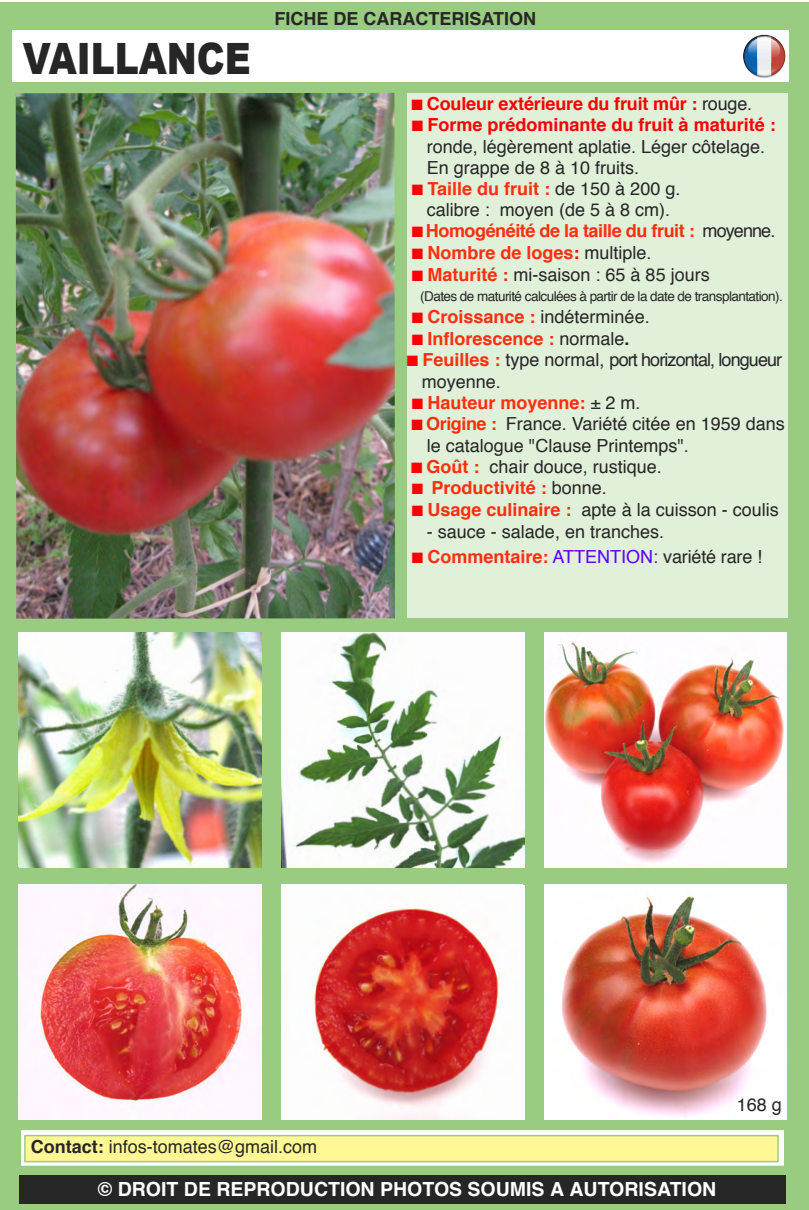
<style>
.page{position:relative;width:809px;height:1210px;background:#fff}
.page>*{position:absolute;margin:0;border:0;box-sizing:border-box;transform-origin:0 0}
.t1{font:900 43.2px "Arial";color:#272627;scale:.83 1}
.t2{font:700 19.5px "Helvetica";color:#fff}
.t3{font:18px/21.3px "Helvetica";color:#272627}
.t4{font:700 18px "Helvetica";color:#ff2f0f}
.t5{font:18px/21.6px "Helvetica";letter-spacing:-.05em;color:#272627}
.t6{font:700 18px "Helvetica";letter-spacing:-.025em;color:#ff2f0f}
.t7{font:700 18px "Helvetica";letter-spacing:-.01em;color:#f00}
.t8{font:700 18px "Helvetica";color:#272627}
.t9{font:13.5px "Helvetica";letter-spacing:-.04em;color:#272627}
.s1{font-weight:400;color:#272627}
.s2{color:#f00}
.s3{font-weight:700;color:#f00}
.s4{font-weight:700;color:#ff2f0f}
.s5{color:#272627}
.s6{font-weight:400;color:#5f00ff}
.s7{font-weight:700}
</style>
<div class="page">
<div style="left:0;top:3px;width:808px;height:1207px;background:#99cc80"></div>
<div style="left:12px;top:31px;width:776px;height:51px;background:#fff"></div>
<div style="left:19px;top:1175px;width:766px;height:29px;background:#272627"></div>
<img style="left:16px;top:93px;width:379px;height:526px">
<img style="left:19px;top:632px;width:242px;height:235px">
<img style="left:281px;top:632px;width:243px;height:235px">
<img style="left:19px;top:885px;width:242px;height:235px">
<img style="left:281px;top:885px;width:243px;height:235px">
<img style="left:544px;top:632px;width:242px;height:235px">
<img style="left:544px;top:885px;width:242px;height:235px">
<svg style="left:743px;top:35px;width:42px;height:42px"></svg>
<svg style="left:23px;top:1132px;width:759px;height:32px;background:#f3f9f1"></svg>
<div style="left:20px;top:1129px;width:765px;height:38px;border:2px solid #99cc80"></div>
<div style="left:26px;top:1136px;width:751px;height:25px;background:#fff894"></div>
<div style="left:24px;top:1135px;width:754px;height:27px;border:2px solid #99cc80"></div>
<div style="left:407px;top:93px;width:380px;height:524px;background:#e0f0d9"></div>
<h1 class="t1" style="left:23px;top:26px;width:276px">VAILLANCE</h1>
<p class="t8" style="left:274px;top:11px;width:263px">FICHE DE CARACTERISATION</p>
<p class="t7" style="left:411px;top:96px;width:342px">■ Couleur extérieure du fruit mûr : <span class="s1">rouge.</span></p>
<p class="t3" style="left:427px;top:116px;width:350px;text-indent:-15px"><span class="s2">■</span> <span class="s3">Forme prédominante du fruit à maturité : </span>ronde, légèrement aplatie. Léger côtelage.<br>En grappe de 8 à 10 fruits.</p>
<p class="t3" style="left:412px;top:179px;width:270px;text-align:center"><span class="s2">■</span> <span class="s4">Taille du fruit :</span> de 150 à 200 g. calibre : moyen (de 5 à 8 cm).</p>
<p class="t6" style="left:412px;top:224px;width:365px"><span class="s2">■</span> Homogénéité de la taille du fruit : <span class="s1">moyenne.</span></p>
<p class="t4" style="left:412px;top:245px;width:241px"><span class="s2">■</span> Nombre de loges<span class="s2">:</span> <span class="s1">multiple.</span></p>
<p class="t3" style="left:412px;top:265px;width:299px"><span class="s2">■</span> <span class="s4">Maturité :</span> mi-saison : 65 à 85 jours</p>
<p class="t9" style="left:420px;top:291px;width:364px">(Dates de maturité calculées à partir de la date de transplantation).</p>
<p class="t3" style="left:412px;top:308px;width:239px"><span class="s2">■</span> <span class="s4">Croissance :</span> indéterminée.</p>
<p class="t4" style="left:412px;top:331px;width:219px"><span class="s2">■</span> Inflorescence : <span class="s1">normale</span><span class="s5">.</span></p>
<p class="t5" style="left:422px;top:351px;width:362px;text-indent:-15px"><span class="s2">■</span> <span class="s4">Feuilles :</span> type normal, port horizontal, longueur moyenne.</p>
<p class="t4" style="left:412px;top:395px;width:230px"><span class="s2">■</span> Hauteur moyenne: <span class="s1">± 2 m.</span></p>
<p class="t3" style="left:427px;top:415px;width:359px;text-indent:-15px"><span class="s2">■</span> <span class="s4">Origine :</span> France. Variété citée en 1959 dans le catalogue "Clause Printemps".</p>
<p class="t3" style="left:411px;top:457px;width:252px"><span class="s2">■</span> <span class="s4">Goût :</span> chair douce, rustique.</p>
<p class="t4" style="left:412px;top:481px;width:196px"><span class="s2">■</span> Productivité : <span class="s1">bonne.</span></p>
<p class="t3" style="left:412px;top:500px;width:368px"><span class="s2">■</span> <span class="s4">Usage culinaire :</span> apte à la cuisson - coulis</p>
<p class="t3" style="left:427px;top:523px;width:239px">- sauce - salade, en tranches.</p>
<p class="t4" style="left:412px;top:549px;width:351px"><span class="s2">■</span> Commentaire: <span class="s6">ATTENTION:</span> <span class="s1">variété rare !</span></p>
<p class="t3" style="left:736px;top:1095px;width:47px">168 g</p>
<p class="t3" style="left:31px;top:1137px;width:288px"><span class="s7">Contact:</span> infos-tomates@gmail.com</p>
<p class="t2" style="left:98px;top:1181px;width:619px">© DROIT DE REPRODUCTION PHOTOS SOUMIS A AUTORISATION</p>
</div>
